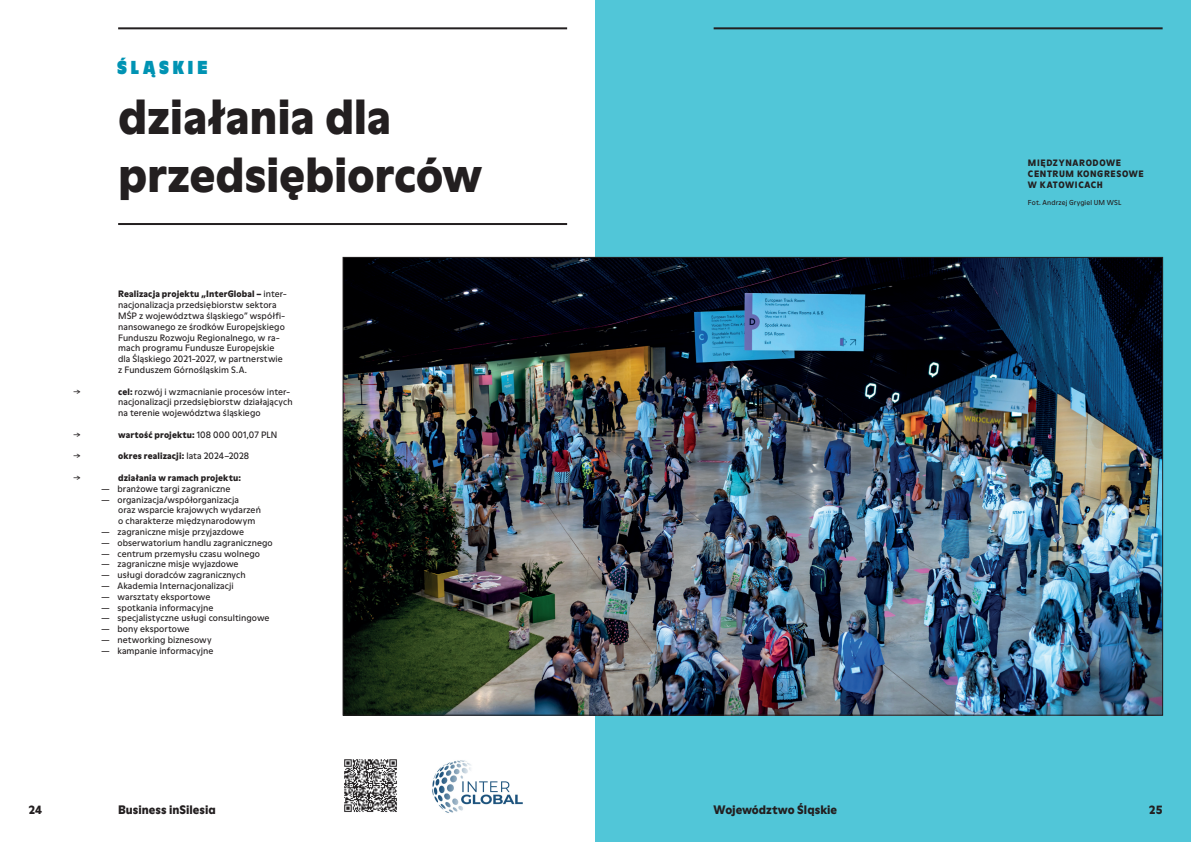
<style>
.page{position:relative;width:1191px;height:842px;background:#fff}
.page>*{position:absolute;margin:0;border:0;box-sizing:border-box;transform-origin:0 0}
.t1{font:900 48px "Moderne LL";letter-spacing:-.01em;color:#231f20}
.strały{font:900 18px "Moderne LL";letter-spacing:.22em;color:#0093b3}
.t2{font:900 12px "Moderne LL";color:#231f20}
.Styl_akapitowy_1{font:9px/10.8px "Moderne LL";letter-spacing:.01em;color:#231f20}
.body{font:9px/10.8px "Moderne LL";letter-spacing:.01em;color:#231f20}
.body-2{font:900 9px "Moderne LL";letter-spacing:.03em;color:#231f20}
.body-3{font:900 9px/10.8px "Moderne LL";letter-spacing:.07em;color:#231f20}
.body-4{font:900 9px "Moderne LL";letter-spacing:.065em;color:#231f20}
.body-5{font:7px "Moderne LL";letter-spacing:.02em;color:#231f20}
.s1{font-weight:900}
.s2{font-weight:400}
</style>
<div class="page">
<hr style="left:118px;top:27px;width:449px;height:2px;background:#231f20">
<hr style="left:118px;top:223px;width:449px;height:2px;background:#231f20">
<div style="left:595px;top:0;width:596px;height:842px;background:#51c6d8"></div>
<hr style="left:713px;top:27px;width:449px;height:2px;background:#231f20">
<img style="left:345px;top:259px;width:816px;height:454px">
<img style="left:432px;top:760px;width:91px;height:53px">
<img style="left:344px;top:759px;width:53px;height:53px">
<p class="strały" style="left:117px;top:55px;width:92px">ŚLĄSKIE</p>
<p class="t1" style="left:118px;top:84px;width:275px">działania dla</p>
<p class="t1" style="left:118px;top:141px;width:366px">przedsiębiorców</p>
<p class="body" style="left:118px;top:288px;width:170px"><span class="s1">Realizacja projektu „InterGlobal –</span> inter&shy;nacjonalizacja przedsiębiorstw sektora MŚP z województwa śląskiego” współfi&shy;nansowanego ze środków Europejskiego Funduszu Rozwoju Regionalnego, w ra&shy;mach programu Fundusze Europejskie dla Śląskiego 2021-2027, w partnerstwie z Funduszem Górnośląskim S.A.</p>
<p class="body" style="left:73px;top:385px;width:9px">→</p>
<p class="body" style="left:118px;top:385px;width:176px"><span class="s1">cel:</span> rozwój i wzmacnianie procesów inter&shy;nacjonalizacji przedsiębiorstw działających na terenie województwa śląskiego</p>
<p class="body" style="left:73px;top:428px;width:9px">→</p>
<p class="body-2" style="left:118px;top:428px;width:161px">wartość projektu: <span class="s2">108 000 001,07 PLN</span></p>
<p class="body" style="left:73px;top:450px;width:9px">→</p>
<p class="body-2" style="left:118px;top:450px;width:133px">okres realizacji: <span class="s2">lata 2024–2028</span></p>
<p class="body" style="left:73px;top:472px;width:9px">→</p>
<p class="body-2" style="left:118px;top:471px;width:124px">działania w ramach projektu:</p>
<p class="Styl_akapitowy_1" style="left:101px;top:482px;width:131px">— branżowe targi zagraniczne</p>
<p class="Styl_akapitowy_1" style="left:118px;top:493px;width:144px;text-indent:-17px">— organizacja/współorganizacja<br>oraz wsparcie krajowych wydarzeń o charakterze międzynarodowym</p>
<p class="Styl_akapitowy_1" style="left:101px;top:526px;width:144px">— zagraniczne misje przyjazdowe</p>
<p class="Styl_akapitowy_1" style="left:101px;top:536px;width:173px">— obserwatorium handlu zagranicznego</p>
<p class="Styl_akapitowy_1" style="left:101px;top:547px;width:160px">— centrum przemysłu czasu wolnego</p>
<p class="Styl_akapitowy_1" style="left:101px;top:558px;width:139px">— zagraniczne misje wyjazdowe</p>
<p class="Styl_akapitowy_1" style="left:101px;top:569px;width:146px">— usługi doradców zagranicznych</p>
<p class="Styl_akapitowy_1" style="left:101px;top:580px;width:134px">— Akademia Internacjonalizacji</p>
<p class="Styl_akapitowy_1" style="left:101px;top:590px;width:111px">— warsztaty eksportowe</p>
<p class="Styl_akapitowy_1" style="left:101px;top:601px;width:114px">— spotkania informacyjne</p>
<p class="Styl_akapitowy_1" style="left:101px;top:612px;width:170px">— specjalistyczne usługi consultingowe</p>
<p class="Styl_akapitowy_1" style="left:101px;top:623px;width:90px">— bony eksportowe</p>
<p class="Styl_akapitowy_1" style="left:101px;top:634px;width:112px">— networking biznesowy</p>
<p class="Styl_akapitowy_1" style="left:101px;top:644px;width:114px">— kampanie informacyjne</p>
<p class="body-3" style="left:1028px;top:157px;width:117px">MIĘDZYNARODOWE<br>CENTRUM KONGRESOWE</p>
<p class="body-4" style="left:1028px;top:178px;width:76px">W KATOWICACH</p>
<p class="body-5" style="left:1028px;top:197px;width:95px">Fot. Andrzej Grygiel UM WSL</p>
<p class="t2" style="left:28px;top:801px;width:15px">24</p>
<p class="t2" style="left:118px;top:801px;width:99px">Business inSilesia</p>
<p class="t2" style="left:713px;top:801px;width:125px">Województwo Śląskie</p>
<p class="t2" style="left:1149px;top:801px;width:15px">25</p>
</div>
